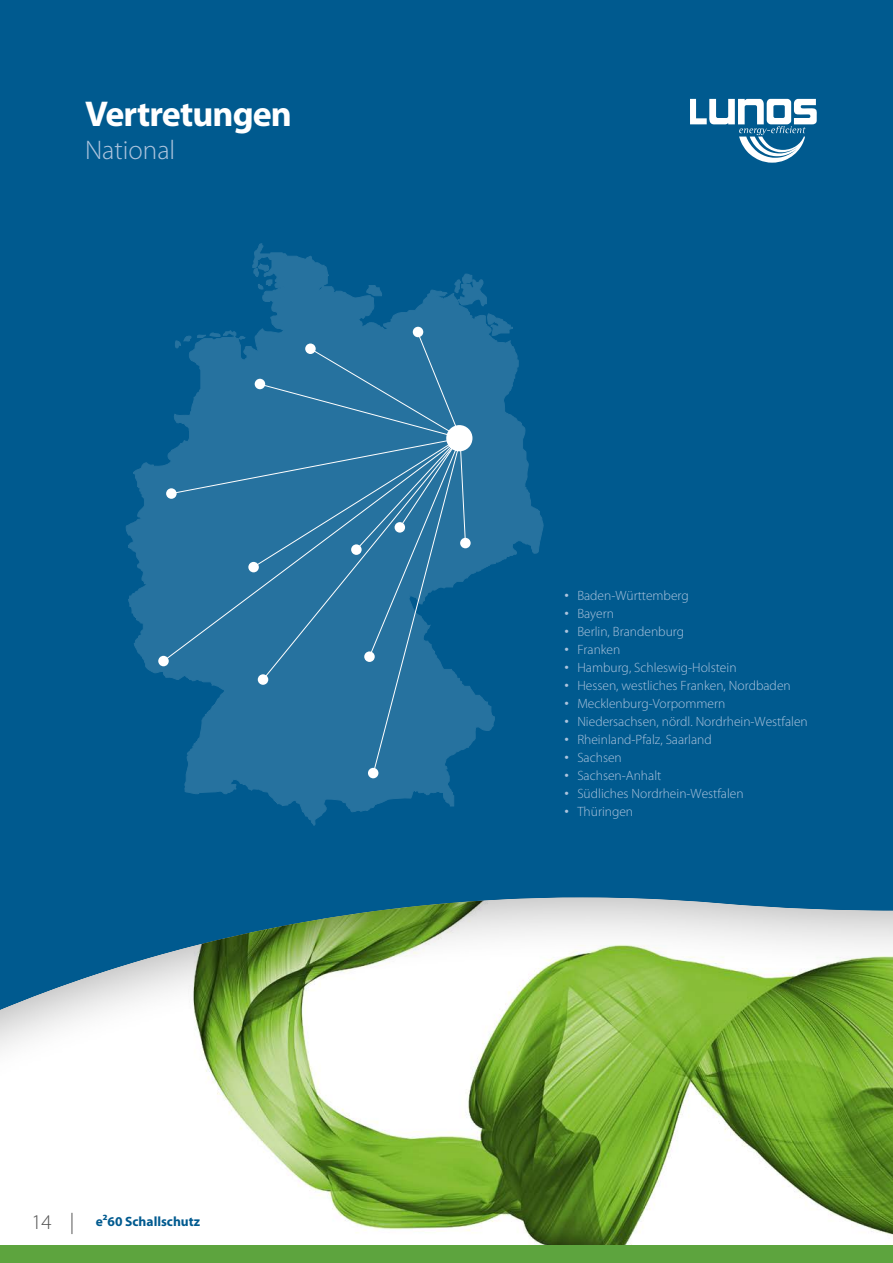
<style>
.page{position:relative;width:893px;height:1263px;background:#fff}
.page>*{position:absolute;margin:0;border:0;box-sizing:border-box;transform-origin:0 0}
.t1{font:700 36px "Myriad Pro";letter-spacing:-.025em;color:#fff}
.t2{font:300 27px "Myriad Pro";color:#adc4dd}
.t3{font:300 21px "Myriad Pro";color:#565656}
.t4{font:300 13.5px "Myriad Pro";color:#adc4dd}
.t5{font:700 13.5px "Myriad Pro";color:#005a8f}
.s1{font-size:18px}
</style>
<div class="page">
<div style="left:0;top:0;width:893px;height:680px;background:#005a8f"></div>
<svg style="left:690px;top:99px;width:127px;height:64px"></svg>
<div style="left:0;top:680px;width:893px;height:583px;background:#000;opacity:.3"></div>
<svg style="left:126px;top:242px;width:418px;height:584px;background:#0c6194"></svg>
<div style="left:446px;top:425px;width:26px;height:26px;background:#fff;border-radius:50%"></div>
<div style="left:413px;top:327px;width:10px;height:10px;background:#fff;border-radius:50%"></div>
<div style="left:460px;top:538px;width:11px;height:10px;background:#fff;border-radius:50%"></div>
<div style="left:158px;top:656px;width:11px;height:10px;background:#fff;border-radius:50%"></div>
<svg style="left:163px;top:438px;width:8px;height:224px;background:#2a75a1"></svg>
<svg style="left:171px;top:333px;width:295px;height:440px;background:#2974a0"></svg>
<div style="left:368px;top:768px;width:10px;height:10px;background:#fff;border-radius:50%"></div>
<div style="left:0;top:1246px;width:893px;height:17px;background:#5da43e"></div>
<svg style="left:72px;top:1213px;width:1px;height:21px"></svg>
<h1 class="t1" style="left:85px;top:91px;width:208px">Vertretungen</h1>
<h2 class="t2" style="left:85px;top:135px;width:92px">National</h2>
<h3 class="t3" style="left:31px;top:1210px;width:22px">14</h3>
<p class="t5" style="left:96px;top:1213px;width:106px">e²60 Schallschutz</p>
<p class="t4" style="left:565px;top:588px;width:126px"><span class="s1">•</span> Baden-Württemberg</p>
<p class="t4" style="left:565px;top:606px;width:51px"><span class="s1">•</span> Bayern</p>
<p class="t4" style="left:565px;top:624px;width:121px"><span class="s1">•</span> Berlin, Brandenburg</p>
<p class="t4" style="left:565px;top:642px;width:57px"><span class="s1">•</span> Franken</p>
<p class="t4" style="left:565px;top:660px;width:173px"><span class="s1">•</span> Hamburg, Schleswig-Holstein</p>
<p class="t4" style="left:565px;top:678px;width:228px"><span class="s1">•</span> Hessen, westliches Franken, Nordbaden</p>
<p class="t4" style="left:565px;top:696px;width:162px"><span class="s1">•</span> Mecklenburg-Vorpommern</p>
<p class="t4" style="left:565px;top:714px;width:245px"><span class="s1">•</span> Niedersachsen, nördl. Nordrhein-Westfalen</p>
<p class="t4" style="left:565px;top:732px;width:149px"><span class="s1">•</span> Rheinland-Pfalz, Saarland</p>
<p class="t4" style="left:565px;top:750px;width:59px"><span class="s1">•</span> Sachsen</p>
<p class="t4" style="left:565px;top:768px;width:98px"><span class="s1">•</span> Sachsen-Anhalt</p>
<p class="t4" style="left:565px;top:786px;width:181px"><span class="s1">•</span> Südliches Nordrhein-Westfalen</p>
<p class="t4" style="left:565px;top:804px;width:70px"><span class="s1">•</span> Thüringen</p>
</div>
